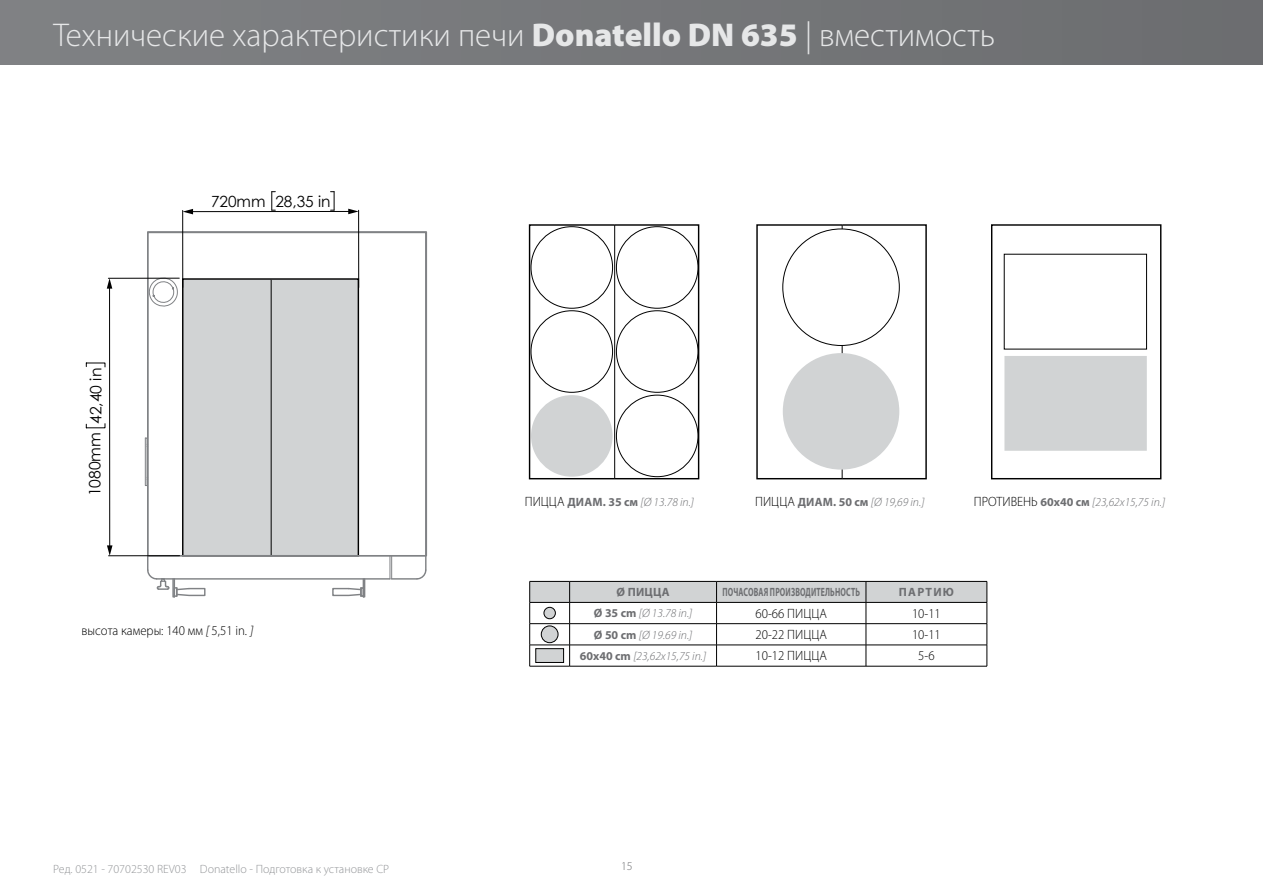
<style>
.page{position:relative;width:1263px;height:893px;background:#fff}
.page>*{position:absolute;margin:0;border:0;box-sizing:border-box;transform-origin:0 0}
.t1{font:300 33px "Myriad Pro";color:#e6e7e8}
.t2{font:15.75px "Century Gothic";color:#000}
.t3{font:15.45px "Century Gothic";color:#000}
.t4{font:300 13.5px "Myriad Pro";color:#000;scale:.95 1}
.t5{font:italic 300 12px "Myriad Pro";color:#6d6e71}
.t6{font:300 12px "Myriad Pro";color:#939598}
.t7{font:700 12px "Myriad Pro";letter-spacing:.02em;color:#6d6e71;scale:.64 1}
.t8{font:700 12px "Myriad Pro";letter-spacing:.02em;color:#6d6e71}
.t9{font:300 12px "Myriad Pro";color:#6d6e71}
.s1{font-weight:900}
.s2{font-style:italic}
.s3{font-style:normal;font-size:13.5px;color:#000}
.s4{font-weight:700;font-style:normal}
</style>
<div class="page">
<div style="left:0;top:0;width:1263px;height:65px;background:#76777a"></div>
<div style="left:183px;top:279px;width:175px;height:277px;background:#d1d3d4"></div>
<div style="left:182px;top:278px;width:177px;height:278px;border:1px solid #000"></div>
<hr style="left:271px;top:280px;width:1px;height:276px;background:#000">
<svg style="left:332px;top:580px;width:34px;height:18px"></svg>
<hr style="left:157px;top:578px;width:233px;height:2px;background:#808285">
<svg style="left:390px;top:556px;width:2px;height:23px"></svg>
<hr style="left:392px;top:578px;width:25px;height:2px;background:#808285">
<svg style="left:146px;top:556px;width:60px;height:42px"></svg>
<svg style="left:415px;top:556px;width:12px;height:24px"></svg>
<svg style="left:145px;top:437px;width:2px;height:49px"></svg>
<svg style="left:149px;top:277px;width:29px;height:30px"></svg>
<div style="left:147px;top:231px;width:280px;height:325px;border:1px solid #808285"></div>
<div style="left:529px;top:224px;width:170px;height:255px;border:1px solid #000"></div>
<hr style="left:614px;top:225px;width:1px;height:254px;background:#000">
<div style="left:756px;top:224px;width:171px;height:255px;border:1px solid #000"></div>
<div style="left:991px;top:224px;width:170px;height:255px;border:1px solid #000"></div>
<hr style="left:842px;top:225px;width:1px;height:254px;background:#000">
<div style="left:531px;top:227px;width:82px;height:81px;border:1px solid #000;border-radius:50%"></div>
<div style="left:531px;top:311px;width:82px;height:81px;border:1px solid #000;border-radius:50%"></div>
<div style="left:531px;top:395px;width:82px;height:82px;background:#d1d3d4;border-radius:50%"></div>
<div style="left:616px;top:227px;width:82px;height:81px;border:1px solid #000;border-radius:50%"></div>
<div style="left:616px;top:311px;width:82px;height:81px;border:1px solid #000;border-radius:50%"></div>
<div style="left:616px;top:395px;width:82px;height:82px;border:1px solid #000;border-radius:50%"></div>
<div style="left:783px;top:229px;width:116px;height:116px;background:#fff;border-radius:50%"></div>
<div style="left:783px;top:353px;width:116px;height:117px;background:#d1d3d4;border-radius:50%"></div>
<div style="left:1004px;top:356px;width:143px;height:95px;background:#d1d3d4"></div>
<hr style="left:109px;top:287px;width:1px;height:260px;background:#000">
<svg style="left:107px;top:545px;width:5px;height:11px"></svg>
<svg style="left:107px;top:279px;width:5px;height:10px"></svg>
<hr style="left:108px;top:278px;width:71px;height:1px;background:#000">
<hr style="left:109px;top:555px;width:71px;height:1px;background:#000">
<hr style="left:191px;top:211px;width:159px;height:1px;background:#000">
<svg style="left:183px;top:209px;width:10px;height:5px"></svg>
<svg style="left:348px;top:209px;width:11px;height:5px"></svg>
<hr style="left:358px;top:210px;width:1px;height:77px;background:#000">
<hr style="left:182px;top:210px;width:1px;height:77px;background:#000">
<svg style="left:331px;top:191px;width:4px;height:20px"></svg>
<svg style="left:271px;top:191px;width:4px;height:20px"></svg>
<svg style="left:86px;top:363px;width:19px;height:65px"></svg>
<div style="left:530px;top:581px;width:40px;height:21px;background:#d1d3d4"></div>
<hr style="left:529px;top:581px;width:41px;height:1px;background:#000">
<hr style="left:529px;top:602px;width:41px;height:1px;background:#000">
<hr style="left:529px;top:623px;width:41px;height:1px;background:#000">
<hr style="left:529px;top:645px;width:41px;height:1px;background:#000">
<svg style="left:529px;top:582px;width:1px;height:84px"></svg>
<svg style="left:569px;top:581px;width:419px;height:85px"></svg>
<hr style="left:529px;top:666px;width:41px;height:1px;background:#000">
<hr style="left:570px;top:666px;width:146px;height:1px;background:#000">
<hr style="left:716px;top:666px;width:150px;height:1px;background:#000">
<hr style="left:866px;top:666px;width:121px;height:1px;background:#000">
<div style="left:544px;top:607px;width:11px;height:12px;background:#d1d3d4;border-radius:50%"></div>
<div style="left:544px;top:607px;width:11px;height:12px;border:1px solid #000;border-radius:50%"></div>
<div style="left:541px;top:626px;width:17px;height:17px;background:#d1d3d4;border-radius:50%"></div>
<div style="left:541px;top:626px;width:17px;height:17px;border:1px solid #000;border-radius:50%"></div>
<div style="left:536px;top:649px;width:28px;height:13px;background:#d1d3d4"></div>
<div style="left:536px;top:648px;width:28px;height:15px;border:1px solid #000"></div>
<h1 class="t1" style="left:53px;top:17px;width:943px">Технические характеристики печи <span class="s1">Donatello DN 635</span> | вместимость</h1>
<h2 class="t2" style="left:85px;top:424px;width:58px;rotate:-90deg">42,40 in</h2>
<h2 class="t2" style="left:84px;top:496px;width:66px;rotate:-90deg">1080mm</h2>
<p class="t3" style="left:211px;top:190px;width:121px">720mm 28,35 in</p>
<p class="t4" style="left:82px;top:623px;width:182px">высота камеры: 140 мм <span class="s2">[</span> 5,51 in. <span class="s2">]</span></p>
<p class="t5" style="left:525px;top:495px;width:171px"><span class="s3">ПИЦЦА</span> <span class="s4">диам. 35 см</span> [Ø 13.78 in.]</p>
<p class="t5" style="left:755px;top:495px;width:171px"><span class="s3">ПИЦЦА</span> <span class="s4">диам. 50 см</span> [Ø 19,69 in.]</p>
<p class="t5" style="left:974px;top:495px;width:193px"><span class="s3">ПРОТИВЕН Ь</span> <span class="s4">60x40 см</span> [23,62x15,75 in.]</p>
<p class="t8" style="left:616px;top:584px;width:54px">ø ПИЦЦА</p>
<p class="t7" style="left:722px;top:584px;width:18px">ПОЧАСОВА</p>
<p class="t7" style="left:764px;top:584px;width:59px">Я ПРОИЗВОДИ</p>
<p class="t7" style="left:816px;top:584px;width:70px">ТЕЛЬНОСТЬ</p>
<p class="t8" style="left:899px;top:584px;width:56px">партию</p>
<p class="t5" style="left:594px;top:607px;width:100px"><span class="s4">ø 35 cm</span> [Ø 13.78 in.]</p>
<p class="t4" style="left:756px;top:606px;width:77px">60-66 ПИЦЦА</p>
<p class="t4" style="left:912px;top:606px;width:32px">10-11</p>
<p class="t5" style="left:594px;top:628px;width:100px"><span class="s4">ø 50 cm</span> [Ø 19.69 in.]</p>
<p class="t4" style="left:756px;top:627px;width:77px">20-22 ПИЦЦА</p>
<p class="t4" style="left:912px;top:627px;width:32px">10-11</p>
<p class="t5" style="left:580px;top:650px;width:128px"><span class="s4">60x40 cm</span> [23,62x15,75 in.]</p>
<p class="t4" style="left:756px;top:648px;width:77px">10-12 ПИЦЦА</p>
<p class="t4" style="left:918px;top:648px;width:19px">5-6</p>
<p class="t6" style="left:53px;top:862px;width:338px">Ред. 0521 - 70702530 REV03 Donatello - Подготовка к установке CP</p>
<p class="t9" style="left:621px;top:859px;width:13px">15</p>
</div>
